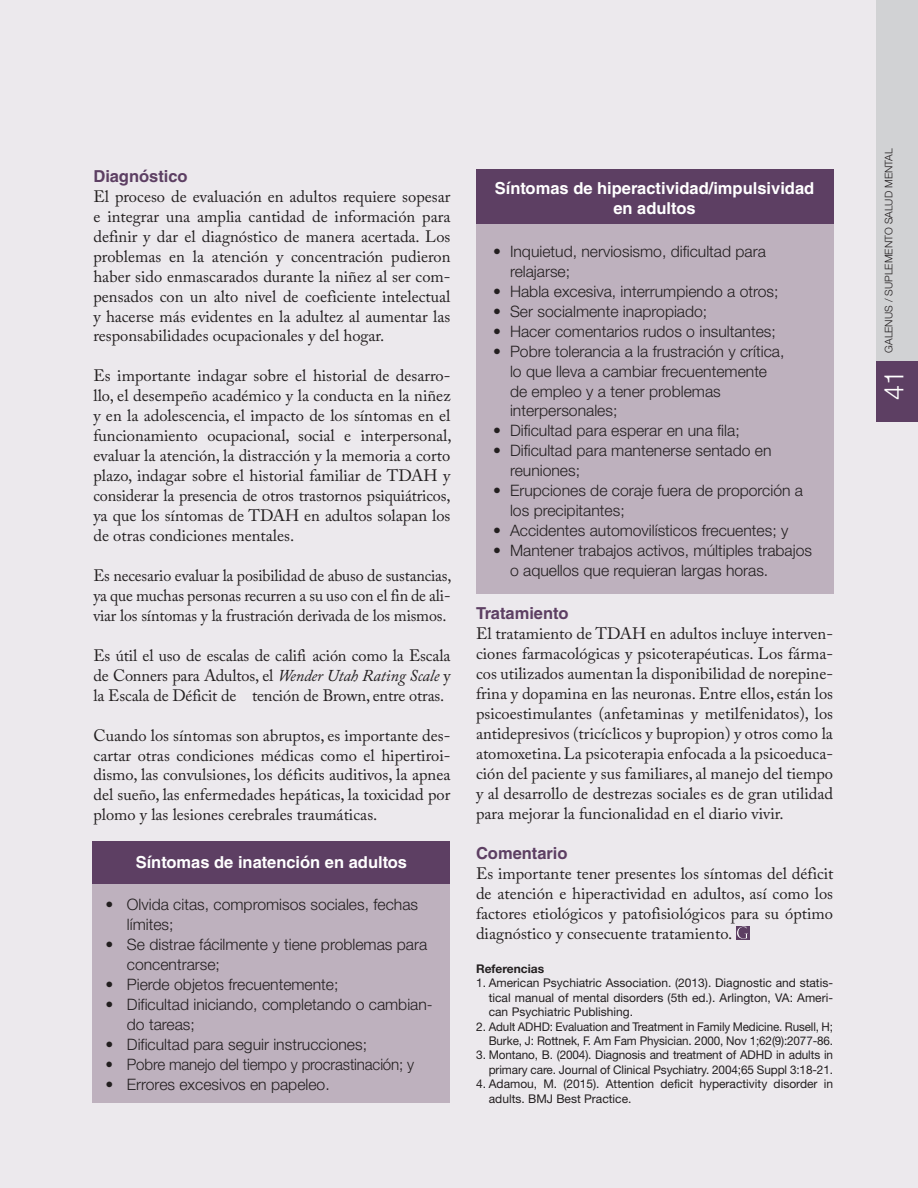
<style>
.page{position:relative;width:918px;height:1188px;background:#ece9ed}
.page>*{position:absolute;margin:0;border:0;box-sizing:border-box;transform-origin:0 0}
.t1{font:300 27px "Helvetica Neue";color:#fff}
.t2{font:16.5px/20px "Adobe Caslon Pro";color:#231f20;text-align:justify}
.t3{font:700 16.5px/20px "Helvetica LT Std";color:#fff;text-align:center}
.t4{font:700 16.5px "Helvetica LT Std";color:#5d3f63}
.t5{font:300 15.75px/20px "Helvetica Neue";color:#231f20}
.t6{font:300 15.75px "Helvetica Neue";color:#231f20;scale:.96 1}
.t7{font:12px/14.4px "Helvetica Neue";letter-spacing:-.01em;color:#231f20;text-align:right}
.t8{font:700 12px "Helvetica Neue";color:#231f20}
.t9{font:300 10.5px "Helvetica Neue";color:#231f20}
.s1{font-style:italic}
</style>
<div class="page">
<div style="left:735px;top:926px;width:14px;height:13px;background:#5d3f63"></div>
<svg style="left:737px;top:926px;width:11px;height:12px"></svg>
<div style="left:93px;top:841px;width:357px;height:54px;background:#5d3f63"></div>
<div style="left:93px;top:884px;width:357px;height:219px;background:#beb1be"></div>
<div style="left:476px;top:170px;width:357px;height:54px;background:#5d3f63"></div>
<div style="left:476px;top:224px;width:357px;height:370px;background:#beb1be"></div>
<div style="left:875px;top:0;width:43px;height:412px;background:#d1d2d4"></div>
<div style="left:875px;top:361px;width:43px;height:60px;background:#5d3f63"></div>
<p class="t4" style="left:93px;top:166px;width:96px">Diagnóstico</p>
<p class="t2" style="left:93px;top:186px;width:358px">El proceso de evaluación en adultos requiere sopesar e integrar una amplia cantidad de información para definir y dar el diagnóstico de manera acertada. Los problemas en la atención y concentración pudieron haber sido enmascarados durante la niñez al ser com&shy;pensados con un alto nivel de coeficiente intelectual y hacerse más evidentes en la adultez al aumentar las responsabilidades ocupacionales y del hogar.</p>
<p class="t2" style="left:93px;top:366px;width:360px">Es importante indagar sobre el historial de desarro&shy;llo, el desempeño académico y la conducta en la niñez y en la adolescencia, el impacto de los síntomas en el funcionamiento ocupacional, social e interpersonal, evaluar la atención, la distracción y la memoria a corto plazo, indagar sobre el historial familiar de TDAH y considerar la presencia de otros trastornos psiquiátricos, ya que los síntomas de TDAH en adultos solapan los de otras condiciones mentales.</p>
<p class="t2" style="left:93px;top:565px;width:360px">Es necesario evaluar la posibilidad de abuso de sustancias, ya que muchas personas recurren a su uso con el fin de ali&shy;viar los síntomas y la frustración derivada de los mismos.</p>
<p class="t2" style="left:93px;top:645px;width:358px">Es útil el uso de escalas de califi ación como la Escala de Conners para Adultos, el <span class="s1">Wender Utah Rating Scale</span> y la Escala de Déficit de tención de Brown, entre otras.</p>
<p class="t2" style="left:93px;top:725px;width:358px">Cuando los síntomas son abruptos, es importante des&shy;cartar otras condiciones médicas como el hipertiroi&shy;dismo, las convulsiones, los déficits auditivos, la apnea del sueño, las enfermedades hepáticas, la toxicidad por plomo y las lesiones cerebrales traumáticas.</p>
<p class="t3" style="left:136px;top:852px;width:273px">Síntomas de inatención en adultos</p>
<p class="t5" style="left:127px;top:894px;width:293px;text-indent:-21px">• Olvida citas, compromisos sociales, fechas límites;</p>
<p class="t5" style="left:127px;top:934px;width:302px;text-indent:-21px">• Se distrae fácilmente y tiene problemas para concentrarse;</p>
<p class="t5" style="left:106px;top:974px;width:234px">• Pierde objetos frecuentemente;</p>
<p class="t5" style="left:127px;top:994px;width:307px;text-indent:-21px">• Dificultad iniciando, completando o cambian&shy;do tareas;</p>
<p class="t5" style="left:106px;top:1034px;width:263px">• Dificultad para seguir instrucciones;</p>
<p class="t6" style="left:106px;top:1054px;width:323px">• Pobre manejo del tiempo y procrastinación; y</p>
<p class="t5" style="left:106px;top:1073px;width:226px">• Errores excesivos en papeleo.</p>
<p class="t3" style="left:495px;top:178px;width:321px">Síntomas de hiperactividad/impulsividad en adultos</p>
<p class="t5" style="left:510px;top:241px;width:257px;text-indent:-17px">• Inquietud, nerviosismo, dificultad para relajarse;</p>
<p class="t5" style="left:493px;top:281px;width:287px">• Habla excesiva, interrumpiendo a otros;</p>
<p class="t5" style="left:493px;top:301px;width:216px">• Ser socialmente inapropiado;</p>
<p class="t5" style="left:493px;top:321px;width:284px">• Hacer comentarios rudos o insultantes;</p>
<p class="t5" style="left:510px;top:341px;width:276px;text-indent:-17px">• Pobre tolerancia a la frustración y crítica, lo que lleva a cambiar frecuentemente de empleo y a tener problemas interpersonales;</p>
<p class="t5" style="left:493px;top:420px;width:248px">• Dificultad para esperar en una fila;</p>
<p class="t5" style="left:510px;top:440px;width:263px;text-indent:-17px">• Dificultad para mantenerse sentado en reuniones;</p>
<p class="t5" style="left:510px;top:480px;width:294px;text-indent:-17px">• Erupciones de coraje fuera de proporción a los precipitantes;</p>
<p class="t5" style="left:493px;top:520px;width:297px">• Accidentes automovilísticos frecuentes; y</p>
<p class="t5" style="left:510px;top:540px;width:303px;text-indent:-17px">• Mantener trabajos activos, múltiples trabajos o aquellos que requieran largas horas.</p>
<p class="t4" style="left:476px;top:603px;width:94px">Tratamiento</p>
<p class="t2" style="left:476px;top:623px;width:359px">El tratamiento de TDAH en adultos incluye interven&shy;ciones farmacológicas y psicoterapéuticas. Los fárma&shy;cos utilizados aumentan la disponibilidad de norepine&shy;frina y dopamina en las neuronas. Entre ellos, están los psicoestimulantes (anfetaminas y metilfenidatos), los antidepresivos (tricíclicos y bupropion) y otros como la atomoxetina. La psicoterapia enfocada a la psicoeduca&shy;ción del paciente y sus familiares, al manejo del tiempo y al desarrollo de destrezas sociales es de gran utilidad para mejorar la funcionalidad en el diario vivir.</p>
<p class="t4" style="left:476px;top:843px;width:93px">Comentario</p>
<p class="t2" style="left:476px;top:863px;width:359px">Es importante tener presentes los síntomas del déficit de atención e hiperactividad en adultos, así como los factores etiológicos y patofisiológicos para su óptimo diagnóstico y consecuente tratamiento.</p>
<p class="t8" style="left:476px;top:961px;width:70px">Referencias</p>
<p class="t7" style="left:489px;top:976px;width:346px;text-align:justify;text-indent:-13px">1. American Psychiatric Association. (2013). Diagnostic and statis&shy;tical manual of mental disorders (5th ed.). Arlington, VA: Ameri&shy;can Psychiatric Publishing.</p>
<p class="t7" style="left:476px;top:1019px;width:358px">2. Adult ADHD: Evaluation and Treatment in Family Medicine. Rusell, H;<br>Burke, J: Rottnek, F. Am Fam Physician. 2000, Nov 1;62(9):2077-86.</p>
<p class="t7" style="left:476px;top:1048px;width:358px">3. Montano, B. (2004). Diagnosis and treatment of ADHD in adults in primary care. Journal of Clinical Psychiatry. 2004;65 Suppl 3:18-21.</p>
<p class="t7" style="left:489px;top:1076px;width:346px;text-align:left;text-indent:-13px">4. Adamou, M. (2015). Attention deficit hyperactivity disorder in adults. BMJ Best Practice.</p>
<p class="t9" style="left:882px;top:353px;width:206px;rotate:-90deg">GALENUS / SUPLEMENTO SALUD MENTAL</p>
<h1 class="t1" style="left:877px;top:400px;width:32px;rotate:-90deg">41</h1>
</div>
